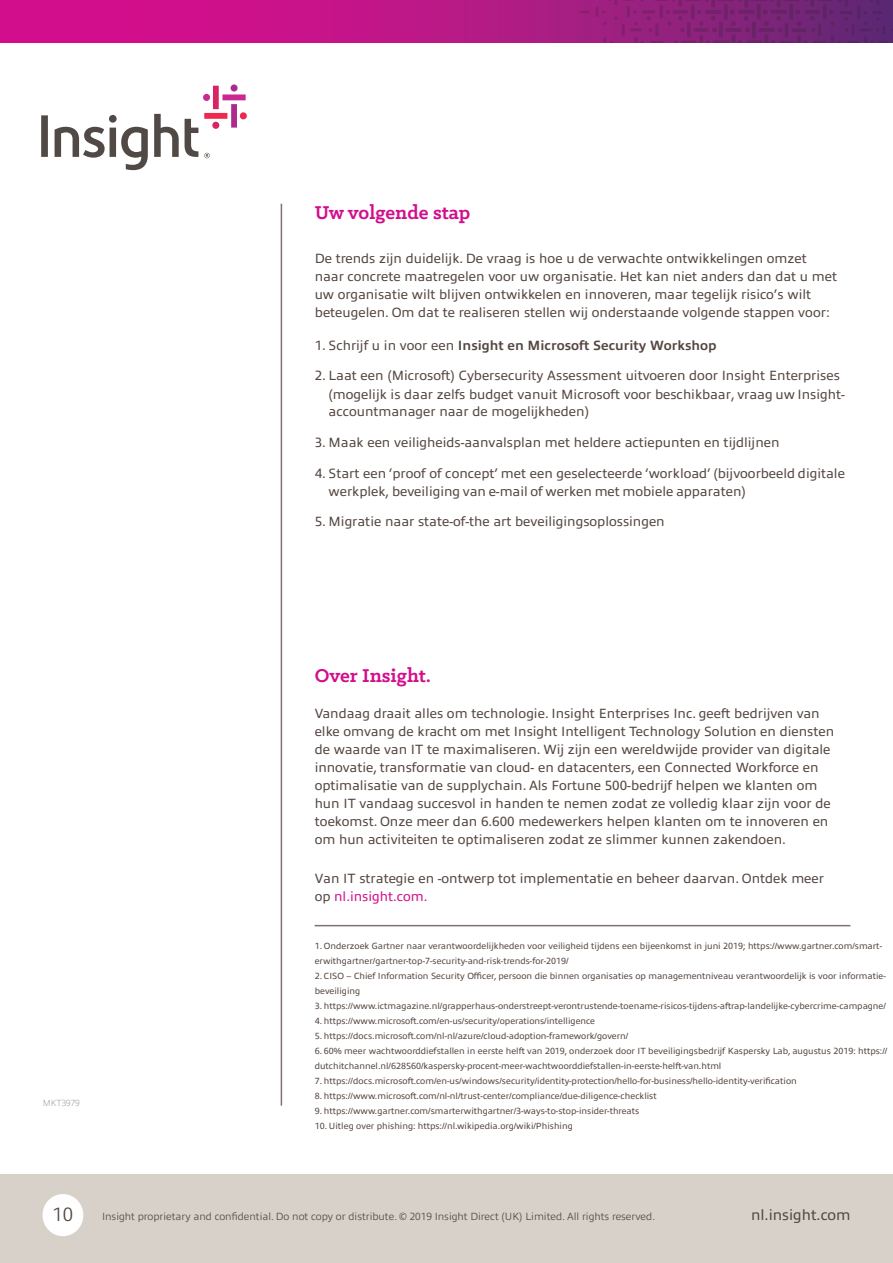
<style>
.page{position:relative;width:893px;height:1263px;background:#fff}
.page>*{position:absolute;margin:0;border:0;box-sizing:border-box;transform-origin:0 0}
.Sub_header_bold_colo{font:700 21px "Klinic Slab";color:#d20e8c}
.body_copy{font:700 21px "Klinic Slab";color:#d20e8c}
.folio{font:300 19.5px "Allumi Pro";color:#544640}
.sign_off_url{font:15px "Allumi Pro";color:#544640}
.body_copy-2{font:13.5px/18px "Allumi Pro";color:#544640}
.body_copy_2{font:13.5px/18px "Allumi Pro";color:#544640}
.body_copy_2-2{font:700 13.5px "Allumi Pro";color:#544640}
.all_rights_reserved{font:300 10.5px "Allumi Pro";color:#544640}
.refs_footnotes{font:9px/15px "Allumi Pro";color:#544640}
.sign_off_url-2{font:200 9px "Allumi Pro";color:#a39d99}
.s1{font-weight:400}
.s2{color:#d20e8c}
</style>
<div class="page">
<div style="left:0;top:1174px;width:893px;height:89px;background:#d7d1ca"></div>
<div style="left:43px;top:1194px;width:40px;height:42px;background:#fff;border-radius:50%"></div>
<svg style="left:0;top:0;width:580px;height:42px"></svg>
<svg style="left:580px;top:0;width:313px;height:42px"></svg>
<svg style="left:41px;top:84px;width:206px;height:86px"></svg>
<hr style="left:281px;top:204px;width:1px;height:902px;background:#7d726d">
<hr style="left:315px;top:925px;width:535px;height:1px;background:#7d726d">
<p class="Sub_header_bold_colo" style="left:315px;top:199px;width:157px">Uw volgende stap</p>
<p class="body_copy-2" style="left:315px;top:248px;width:524px">De trends zijn duidelijk. De vraag is hoe u de verwachte ontwikkelingen omzet naar concrete maatregelen voor uw organisatie. Het kan niet anders dan dat u met uw organisatie wilt blijven ontwikkelen en innoveren, maar tegelijk risico’s wilt beteugelen. Om dat te realiseren stellen wij onderstaande volgende stappen voor:</p>
<p class="body_copy_2-2" style="left:315px;top:335px;width:403px"><span class="s1">1. Schrijf u in voor een</span> Insight en Microsoft Security Workshop</p>
<p class="body_copy_2" style="left:329px;top:366px;width:518px;text-indent:-14px">2. Laat een (Microsoft) Cybersecurity Assessment uitvoeren door Insight Enterprises (mogelijk is daar zelfs budget vanuit Microsoft voor beschikbaar, vraag uw Insight&shy;accountmanager naar de mogelijkheden)</p>
<p class="body_copy_2" style="left:315px;top:432px;width:466px">3. Maak een veiligheids-aanvalsplan met heldere actiepunten en tijdlijnen</p>
<p class="body_copy_2" style="left:329px;top:463px;width:518px;text-indent:-14px">4. Start een ‘proof of concept’ met een geselecteerde ‘workload’ (bijvoorbeeld digitale werkplek, beveiliging van e-mail of werken met mobiele apparaten)</p>
<p class="body_copy_2" style="left:315px;top:512px;width:352px">5. Migratie naar state-of-the art beveiligingsoplossingen</p>
<p class="sign_off_url-2" style="left:43px;top:1096px;width:38px">MKT3979</p>
<p class="body_copy" style="left:315px;top:661px;width:118px">Over Insight.</p>
<p class="body_copy-2" style="left:315px;top:703px;width:521px">Vandaag draait alles om technologie. Insight Enterprises Inc. geeft bedrijven van elke omvang de kracht om met Insight Intelligent Technology Solution en diensten de waarde van IT te maximaliseren. Wij zijn een wereldwijde provider van digitale innovatie, transformatie van cloud- en datacenters, een Connected Workforce en optimalisatie van de supplychain. Als Fortune 500-bedrijf helpen we klanten om hun IT vandaag succesvol in handen te nemen zodat ze volledig klaar zijn voor de toekomst. Onze meer dan 6.600 medewerkers helpen klanten om te innoveren en om hun activiteiten te optimaliseren zodat ze slimmer kunnen zakendoen.</p>
<p class="body_copy-2" style="left:315px;top:868px;width:511px">Van IT strategie en -ontwerp tot implementatie en beheer daarvan. Ontdek meer op <span class="s2">nl.insight.com.</span></p>
<p class="refs_footnotes" style="left:315px;top:937px;width:569px">1. Onderzoek Gartner naar verantwoordelijkheden voor veiligheid tijdens een bijeenkomst in juni 2019; https://www.gartner.com/smart&shy;erwithgartner/gartner-top-7-security-and-risk-trends-for-2019/</p>
<p class="refs_footnotes" style="left:315px;top:967px;width:573px">2. CISO – Chief Information Security Officer, persoon die binnen organisaties op managementniveau verantwoordelijk is voor informatie&shy;beveiliging</p>
<p class="refs_footnotes" style="left:315px;top:997px;width:573px">3. https://www.ictmagazine.nl/grapperhaus-onderstreept-verontrustende-toename-risicos-tijdens-aftrap-landelijke-cybercrime-campagne/</p>
<p class="refs_footnotes" style="left:315px;top:1012px;width:282px">4. https://www.microsoft.com/en-us/security/operations/intelligence</p>
<p class="refs_footnotes" style="left:315px;top:1027px;width:315px">5. https://docs.microsoft.com/nl-nl/azure/cloud-adoption-framework/govern/</p>
<p class="refs_footnotes" style="left:315px;top:1042px;width:574px">6. 60% meer wachtwoorddiefstallen in eerste helft van 2019, onderzoek door IT beveiligingsbedrijf Kaspersky Lab, augustus 2019: https:// dutchitchannel.nl/628560/kaspersky-procent-meer-wachtwoorddiefstallen-in-eerste-helft-van.html</p>
<p class="refs_footnotes" style="left:315px;top:1072px;width:484px">7. https://docs.microsoft.com/en-us/windows/security/identity-protection/hello-for-business/hello-identity-verification</p>
<p class="refs_footnotes" style="left:315px;top:1087px;width:344px">8. https://www.microsoft.com/nl-nl/trust-center/compliance/due-diligence-checklist</p>
<p class="refs_footnotes" style="left:315px;top:1102px;width:326px">9. https://www.gartner.com/smarterwithgartner/3-ways-to-stop-insider-threats</p>
<p class="refs_footnotes" style="left:315px;top:1117px;width:260px">10. Uitleg over phishing: https://nl.wikipedia.org/wiki/Phishing</p>
<p class="folio" style="left:53px;top:1200px;width:22px">10</p>
<p class="all_rights_reserved" style="left:102px;top:1209px;width:555px">Insight proprietary and confidential. Do not copy or distribute. © 2019 Insight Direct (UK) Limited. All rights reserved.</p>
<p class="sign_off_url" style="left:751px;top:1204px;width:101px">nl.insight.com</p>
</div>
